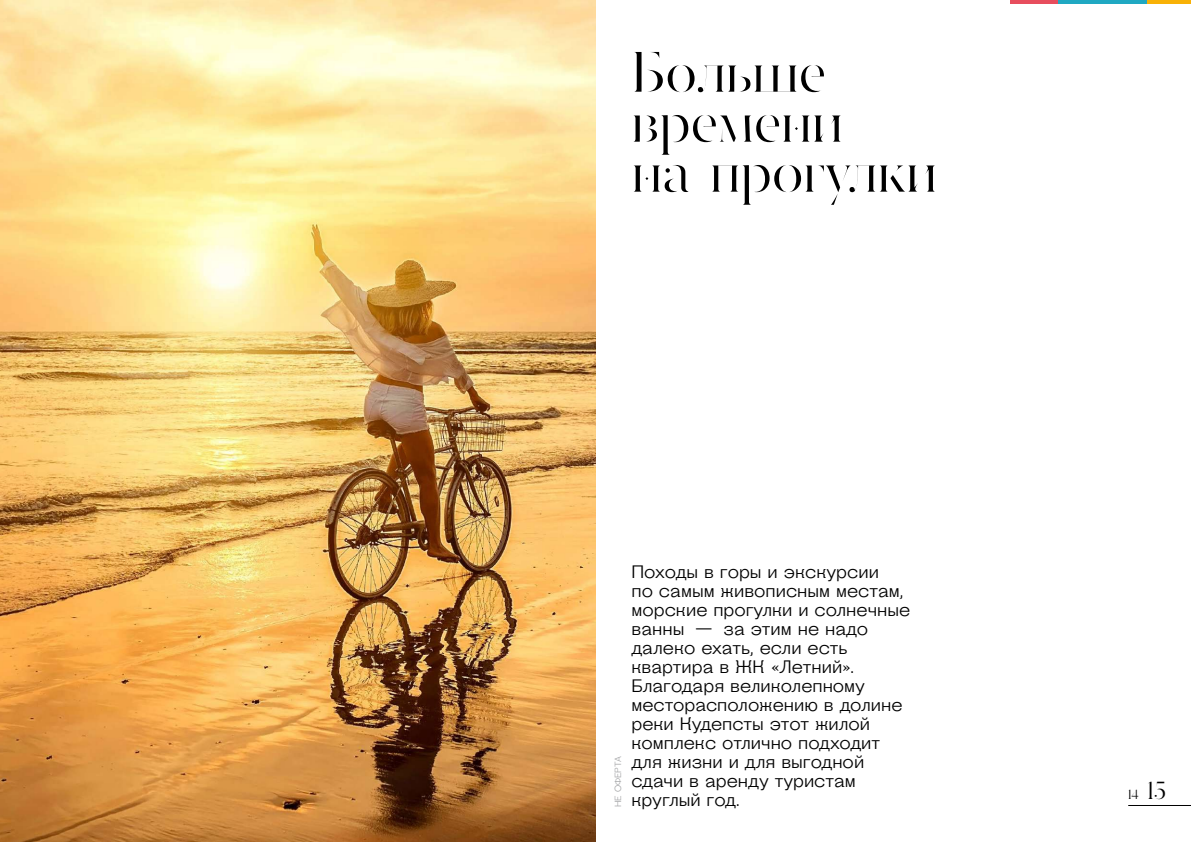
<style>
.page{position:relative;width:1191px;height:842px;background:#fff}
.page>*{position:absolute;margin:0;border:0;box-sizing:border-box;transform-origin:0 0}
.t1{font:60px/50px "Dryhten";color:#000}
.t2{font:18px/19px "Steinbeck";color:#000}
.t3{font:14px "Dryhten";color:#000}
.t4{font:9px "Steinbeck";color:#a3a4a6}
.s1{font-size:26px}
</style>
<div class="page">
<img style="left:0;top:0;width:595px;height:842px">
<hr style="left:1128px;top:805px;width:63px;height:1px;background:#000">
<hr style="left:1010px;top:0;width:48px;height:4px;background:#e74d5d">
<hr style="left:1058px;top:0;width:90px;height:4px;background:#20a8c2">
<hr style="left:1148px;top:0;width:43px;height:4px;background:#f8b106">
<h1 class="t1" style="left:631px;top:47px;width:307px">Больше времени<br>на прогулки</h1>
<p class="t4" style="left:612px;top:807px;width:53px;rotate:-90deg">НЕ ОФЕРТА</p>
<p class="t2" style="left:631px;top:562px;width:280px">Походы в горы и экскурсии<br>по самым живописным местам, морские прогулки и солнечные ванны — за этим не надо далеко ехать, если есть квартира в ЖК «Летний».<br>Благодаря великолепному месторасположению в долине реки Кудепсты этот жилой комплекс отлично подходит для жизни и для выгодной сдачи в аренду туристам круглый год.</p>
<p class="t3" style="left:1127px;top:787px;width:41px">14 <span class="s1">15</span></p>
</div>
